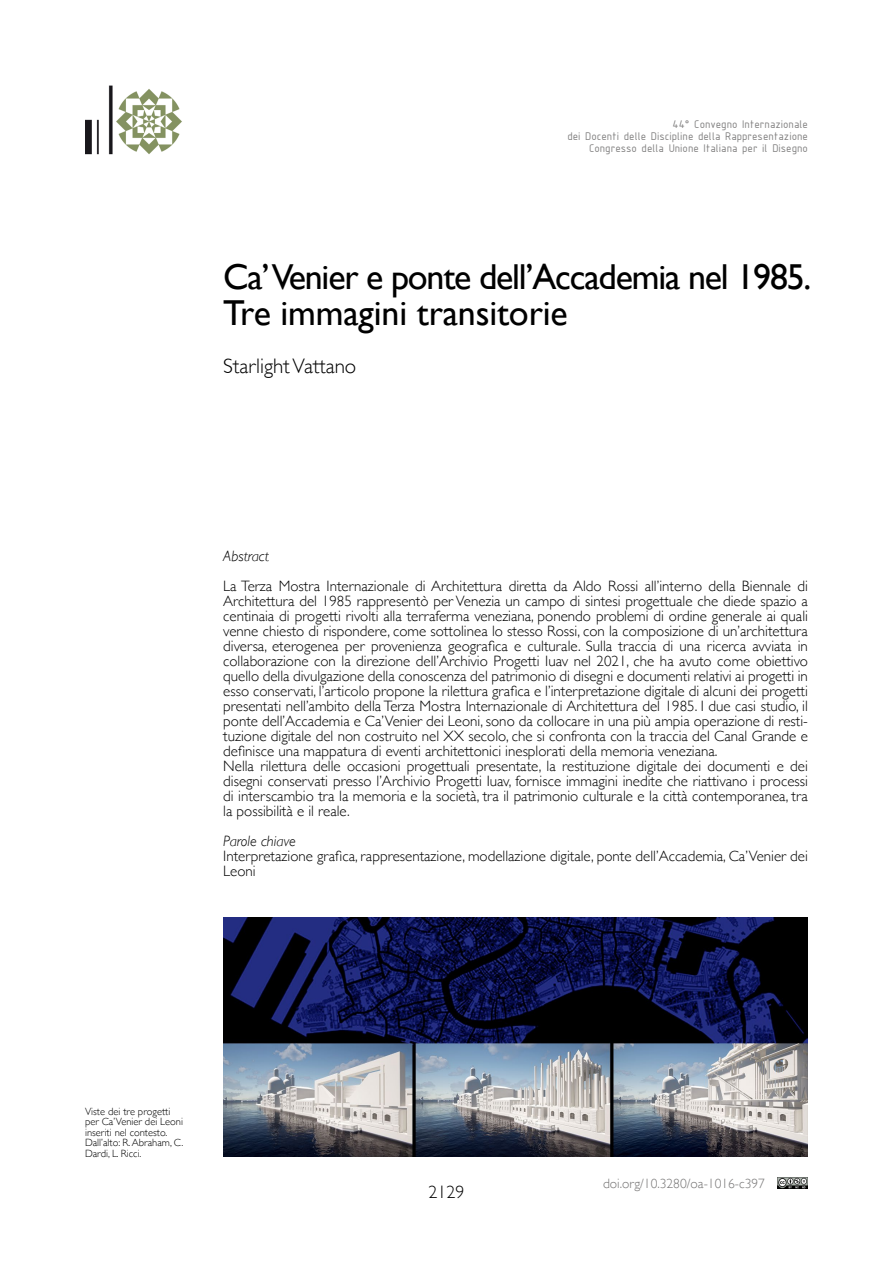
<style>
.page{position:relative;width:893px;height:1263px;background:#fff}
.page>*{position:absolute;margin:0;border:0;box-sizing:border-box;transform-origin:0 0}
.t1{font:36px/36px "Gill Sans";letter-spacing:-.035em;color:#000}
.t2{font:300 21px "Gill Sans";color:#000}
.t3{font:300 18px "Gill Sans";color:#000}
.t4{font:300 15px/15px "Gill Sans";color:#000}
.t5{font:italic 300 15px "Gill Sans";color:#000}
.t6{font:300 13.5px "Gill Sans";color:#757474}
.t7{font:12px/12px "ISOCPEUR";color:#818080;text-align:right}
.t8{font:300 10.5px/10.5px "Gill Sans";color:#000}
</style>
<div class="page">
<img style="left:778px;top:1178px;width:30px;height:10px">
<img style="left:85px;top:85px;width:97px;height:70px">
<img style="left:223px;top:917px;width:585px;height:239px">
<p class="t7" style="left:567px;top:118px;width:242px">44° Convegno Internazionale<br>dei Docenti delle Discipline della Rappresentazione<br>Congresso della Unione Italiana per il Disegno</p>
<h1 class="t1" style="left:223px;top:258px;width:590px">Ca’ Venier e ponte dell’Accademia nel 1985.<br>Tre immagini transitorie</h1>
<h2 class="t2" style="left:223px;top:349px;width:135px">Starlight Vattano</h2>
<p class="t5" style="left:223px;top:547px;width:47px">Abstract</p>
<p class="t4" style="left:223px;top:578px;width:586px">La Terza Mostra Internazionale di Architettura diretta da Aldo Rossi all’interno della Biennale di Architettura del 1985 rappresentò per Venezia un campo di sintesi progettuale che diede spazio a centinaia di progetti rivolti alla terraferma veneziana, ponendo problemi di ordine generale ai quali venne chiesto di rispondere, come sottolinea lo stesso Rossi, con la composizione di un’architettura diversa, eterogenea per provenienza geografica e culturale. Sulla traccia di una ricerca avviata in collaborazione con la direzione dell’Archivio Progetti Iuav nel 2021, che ha avuto come obiettivo quello della divulgazione della conoscenza del patrimonio di disegni e documenti relativi ai progetti in esso conservati, l’articolo propone la rilettura grafica e l’interpretazione digitale di alcuni dei progetti presentati nell’ambito della Terza Mostra Internazionale di Architettura del 1985. I due casi studio, il ponte dell’Accademia e Ca’Venier dei Leoni, sono da collocare in una più ampia operazione di resti&shy;tuzione digitale del non costruito nel XX secolo, che si confronta con la traccia del Canal Grande e definisce una mappatura di eventi architettonici inesplorati della memoria veneziana.<br>Nella rilettura delle occasioni progettuali presentate, la restituzione digitale dei documenti e dei disegni conservati presso l’Archivio Progetti Iuav, fornisce immagini inedite che riattivano i processi di interscambio tra la memoria e la società, tra il patrimonio culturale e la città contemporanea, tra la possibilità e il reale.</p>
<p class="t5" style="left:223px;top:832px;width:74px">Parole chiave</p>
<p class="t4" style="left:223px;top:848px;width:586px">Interpretazione grafica, rappresentazione, modellazione digitale, ponte dell’Accademia, Ca’Venier dei<br>Leoni</p>
<p class="t8" style="left:85px;top:1105px;width:100px">Viste dei tre progetti per Ca’Venier dei Leoni inseriti nel contesto.<br>Dall’alto: R. Abraham, C.<br>Dardi, L. Ricci.</p>
<p class="t3" style="left:428px;top:1178px;width:37px">2129</p>
<p class="t6" style="left:603px;top:1172px;width:163px">doi.org/10.3280/oa-1016-c397</p>
</div>
